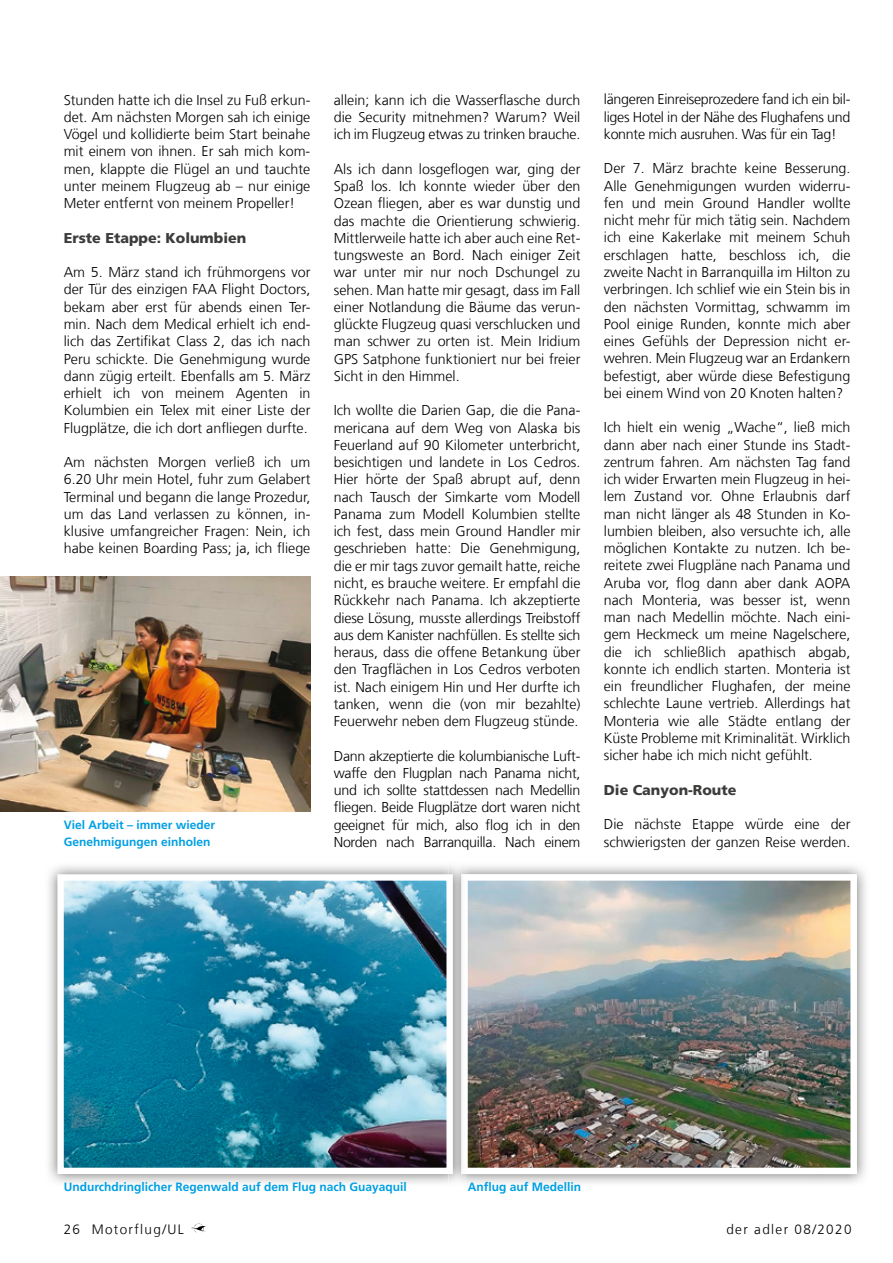
<style>
.page{position:relative;width:893px;height:1263px;background:#fff}
.page>*{position:absolute;margin:0;border:0;box-sizing:border-box;transform-origin:0 0}
.t1{font:300 14.25px/17.2px "Frutiger LT Com";color:#000;text-align:justify}
.t2{font:900 14.25px "Frutiger LT Com";color:#3c3c3b}
.t3{font:300 13.5px "Frutiger LT Com";letter-spacing:.1em;color:#000}
.t4{font:700 12px/17.2px "Frutiger LT Com";color:#009fe3}
</style>
<div class="page">
<img style="left:191px;top:1223px;width:15px;height:10px">
<img style="left:466px;top:866px;width:400px;height:317px">
<img style="left:466px;top:874px;width:391px;height:300px">
<img style="left:0;top:576px;width:310px;height:236px">
<img style="left:461px;top:874px;width:5px;height:300px">
<svg style="left:54px;top:871px;width:402px;height:306px;background:#438fa9"></svg>
<p class="t1" style="left:64px;top:91px;width:248px">Stunden hatte ich die Insel zu Fuß erkun&shy;det. Am nächsten Morgen sah ich einige Vögel und kollidierte beim Start beinahe mit einem von ihnen. Er sah mich kom&shy;men, klappte die Flügel an und tauchte unter meinem Flugzeug ab – nur einige Meter entfernt von meinem Propeller!</p>
<p class="t2" style="left:64px;top:229px;width:184px">Erste Etappe: Kolumbien</p>
<p class="t1" style="left:64px;top:264px;width:248px">Am 5. März stand ich frühmorgens vor der Tür des einzigen FAA Flight Doctors, bekam aber erst für abends einen Ter&shy;min. Nach dem Medical erhielt ich end&shy;lich das Zertifikat Class 2, das ich nach Peru schickte. Die Genehmigung wurde dann zügig erteilt. Ebenfalls am 5. März erhielt ich von meinem Agenten in Kolumbien ein Telex mit einer Liste der Flugplätze, die ich dort anfliegen durfte.</p>
<p class="t1" style="left:64px;top:454px;width:248px">Am nächsten Morgen verließ ich um 6.20 Uhr mein Hotel, fuhr zum Gelabert Terminal und begann die lange Prozedur, um das Land verlassen zu können, in&shy;klusive umfangreicher Fragen: Nein, ich habe keinen Boarding Pass; ja, ich fliege</p>
<p class="t4" style="left:64px;top:816px;width:153px">Viel Arbeit – immer wieder<br>Genehmigungen einholen</p>
<p class="t1" style="left:334px;top:91px;width:248px">allein; kann ich die Wasserflasche durch die Security mitnehmen? Warum? Weil ich im Flugzeug etwas zu trinken brauche.</p>
<p class="t1" style="left:334px;top:160px;width:248px">Als ich dann losgeflogen war, ging der Spaß los. Ich konnte wieder über den Ozean fliegen, aber es war dunstig und das machte die Orientierung schwierig.<br>Mittlerweile hatte ich aber auch eine Ret&shy;tungsweste an Bord. Nach einiger Zeit war unter mir nur noch Dschungel zu sehen. Man hatte mir gesagt, dass im Fall einer Notlandung die Bäume das verun&shy;glückte Flugzeug quasi verschlucken und man schwer zu orten ist. Mein Iridium GPS Satphone funktioniert nur bei freier Sicht in den Himmel.</p>
<p class="t1" style="left:334px;top:402px;width:248px">Ich wollte die Darien Gap, die die Pana&shy;mericana auf dem Weg von Alaska bis Feuerland auf 90 Kilometer unterbricht, besichtigen und landete in Los Cedros.<br>Hier hörte der Spaß abrupt auf, denn nach Tausch der Simkarte vom Modell Panama zum Modell Kolumbien stellte ich fest, dass mein Ground Handler mir geschrieben hatte: Die Genehmigung, die er mir tags zuvor gemailt hatte, reiche nicht, es brauche weitere. Er empfahl die Rückkehr nach Panama. Ich akzeptierte diese Lösung, musste allerdings Treibstoff aus dem Kanister nachfüllen. Es stellte sich heraus, dass die offene Betankung über den Tragflächen in Los Cedros verboten ist. Nach einigem Hin und Her durfte ich tanken, wenn die (von mir bezahlte)<br>Feuerwehr neben dem Flugzeug stünde.</p>
<p class="t1" style="left:334px;top:747px;width:248px">Dann akzeptierte die kolumbianische Luft&shy;waffe den Flugplan nach Panama nicht, und ich sollte stattdessen nach Medellin fliegen. Beide Flugplätze dort waren nicht geeignet für mich, also flog ich in den Norden nach Barranquilla. Nach einem</p>
<p class="t1" style="left:604px;top:91px;width:248px">längeren Einreiseprozedere fand ich ein bil&shy;liges Hotel in der Nähe des Flughafens und konnte mich ausruhen. Was für ein Tag!</p>
<p class="t1" style="left:604px;top:160px;width:248px">Der 7. März brachte keine Besserung.<br>Alle Genehmigungen wurden widerru&shy;fen und mein Ground Handler wollte nicht mehr für mich tätig sein. Nachdem ich eine Kakerlake mit meinem Schuh erschlagen hatte, beschloss ich, die zweite Nacht in Barranquilla im Hilton zu verbringen. Ich schlief wie ein Stein bis in den nächsten Vormittag, schwamm im Pool einige Runden, konnte mich aber eines Gefühls der Depression nicht er&shy;wehren. Mein Flugzeug war an Erdankern befestigt, aber würde diese Befestigung bei einem Wind von 20 Knoten halten?</p>
<p class="t1" style="left:604px;top:419px;width:248px">Ich hielt ein wenig „Wache“, ließ mich dann aber nach einer Stunde ins Stadt&shy;zentrum fahren. Am nächsten Tag fand ich wider Erwarten mein Flugzeug in hei&shy;lem Zustand vor. Ohne Erlaubnis darf man nicht länger als 48 Stunden in Ko&shy;lumbien bleiben, also versuchte ich, alle möglichen Kontakte zu nutzen. Ich be&shy;reitete zwei Flugpläne nach Panama und Aruba vor, flog dann aber dank AOPA nach Monteria, was besser ist, wenn man nach Medellin möchte. Nach eini&shy;gem Heckmeck um meine Nagelschere, die ich schließlich apathisch abgab, konnte ich endlich starten. Monteria ist ein freundlicher Flughafen, der meine schlechte Laune vertrieb. Allerdings hat Monteria wie alle Städte entlang der Küste Probleme mit Kriminalität. Wirklich sicher habe ich mich nicht gefühlt.</p>
<p class="t2" style="left:604px;top:781px;width:134px">Die Canyon-Route</p>
<p class="t1" style="left:604px;top:816px;width:248px">Die nächste Etappe würde eine der schwierigsten der ganzen Reise werden.</p>
<p class="t4" style="left:64px;top:1178px;width:345px">Undurchdringlicher Regenwald auf dem Flug nach Guayaquil</p>
<p class="t4" style="left:468px;top:1178px;width:115px">Anflug auf Medellin</p>
<p class="t3" style="left:64px;top:1221px;width:122px">26 Motorflug/UL</p>
<p class="t3" style="left:726px;top:1221px;width:127px">der adler 08/2020</p>
</div>
